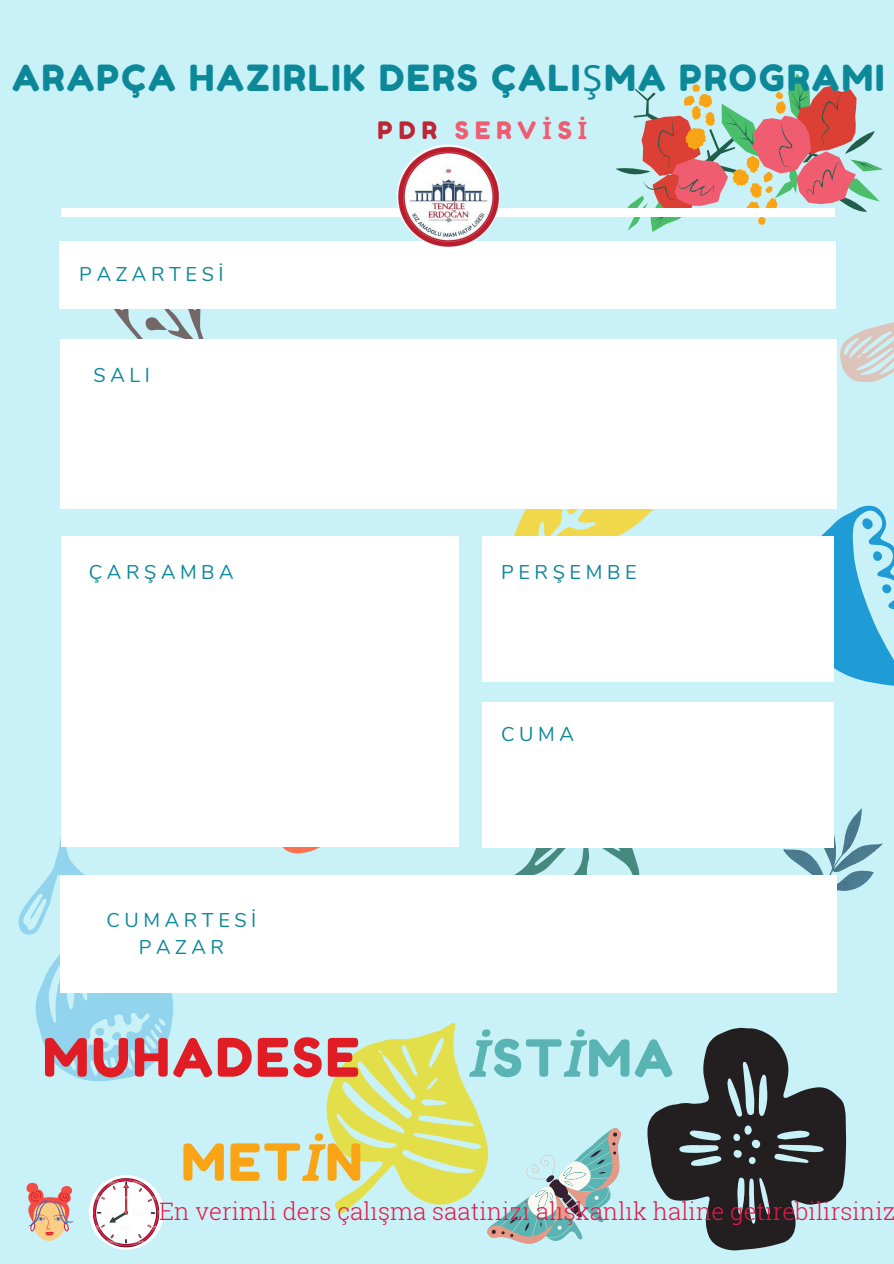
<style>
.page{position:relative;width:894px;height:1264px;background:#fff}
.page>*{position:absolute;margin:0;border:0;box-sizing:border-box;transform-origin:0 0}
.t1{font:52.95px "Fredoka One";letter-spacing:.05em;color:#e01d25}
.t2{font:51px "Fredoka One";color:#5ab4b3}
.t3{font:51px "Fredoka One";color:#f8a414}
.t4{font:36px "Fredoka One";letter-spacing:.06em;color:#0d8899}
.t5{font:300 24px "Roboto Slab";color:#e71749}
.t6{font:24px "Fredoka One";letter-spacing:.25em;color:#f05c70}
.t7{font:19.8px/27px "Nunito";letter-spacing:.23em;color:#0d8899;text-align:center}
.s1{font-family:"Noto Sans"}
.s2{color:#bd2634}
.s3{font-family:"Noto Sans";font-weight:700}
.s4{font-family:"Noto Sans";font-weight:700;font-style:italic}
</style>
<div class="page">
<div style="left:0;top:0;width:893px;height:1263px;background:#c9f2f8"></div>
<svg style="left:199px;top:846px;width:186px;height:7px"></svg>
<svg style="left:503px;top:508px;width:174px;height:28px"></svg>
<svg style="left:498px;top:847px;width:176px;height:28px"></svg>
<svg style="left:840px;top:322px;width:53px;height:60px"></svg>
<svg style="left:114px;top:309px;width:90px;height:30px"></svg>
<svg style="left:18px;top:837px;width:156px;height:244px"></svg>
<svg style="left:791px;top:505px;width:102px;height:180px"></svg>
<svg style="left:783px;top:808px;width:99px;height:137px"></svg>
<div style="left:788px;top:875px;width:47px;height:117px;background:#fff"></div>
<div style="left:109px;top:875px;width:679px;height:117px;background:#fff"></div>
<div style="left:61px;top:875px;width:48px;height:117px;background:#fff"></div>
<svg style="left:615px;top:73px;width:268px;height:159px"></svg>
<div style="left:61px;top:208px;width:773px;height:8px;background:#fff"></div>
<div style="left:787px;top:241px;width:47px;height:68px;background:#fff"></div>
<div style="left:108px;top:241px;width:679px;height:68px;background:#fff"></div>
<div style="left:60px;top:241px;width:48px;height:68px;background:#fff"></div>
<div style="left:788px;top:339px;width:47px;height:169px;background:#fff"></div>
<div style="left:109px;top:339px;width:679px;height:169px;background:#fff"></div>
<div style="left:61px;top:339px;width:48px;height:169px;background:#fff"></div>
<div style="left:434px;top:536px;width:24px;height:310px;background:#fff"></div>
<div style="left:85px;top:536px;width:349px;height:310px;background:#fff"></div>
<div style="left:61px;top:536px;width:24px;height:310px;background:#fff"></div>
<div style="left:812px;top:536px;width:21px;height:145px;background:#fff"></div>
<div style="left:504px;top:536px;width:308px;height:145px;background:#fff"></div>
<div style="left:482px;top:536px;width:22px;height:145px;background:#fff"></div>
<div style="left:812px;top:702px;width:21px;height:145px;background:#fff"></div>
<div style="left:504px;top:702px;width:308px;height:145px;background:#fff"></div>
<div style="left:482px;top:702px;width:22px;height:145px;background:#fff"></div>
<img style="left:396px;top:144px;width:104px;height:104px;border-radius:50%">
<svg style="left:326px;top:1022px;width:519px;height:229px"></svg>
<svg style="left:26px;top:1182px;width:47px;height:59px"></svg>
<img style="left:89px;top:1175px;width:75px;height:74px;border-radius:50%">
<h3 class="t4" style="left:12px;top:56px;width:873px">ARAPÇA HAZIRLIK DERS ÇALI<span class="s1">Ş</span>MA PROGRAMI</h3>
<p class="t7" style="left:79px;top:261px;width:146px">PAZARTESİ</p>
<p class="t7" style="left:94px;top:362px;width:58px">SALI</p>
<p class="t6" style="left:377px;top:116px;width:211px"><span class="s2">PDR</span> SERV<span class="s3">İ</span>S<span class="s3">İ</span></p>
<p class="t7" style="left:89px;top:559px;width:146px">ÇARŞAMBA</p>
<p class="t7" style="left:501px;top:559px;width:137px">PERŞEMBE</p>
<p class="t7" style="left:106px;top:907px;width:151px">CUMARTESİ<br>PAZAR</p>
<h1 class="t1" style="left:43px;top:1025px;width:318px">MUHADESE</h1>
<h2 class="t3" style="left:181px;top:1131px;width:182px">MET<span class="s4">İ</span>N</h2>
<p class="t7" style="left:501px;top:720px;width:74px">CUMA</p>
<h2 class="t2" style="left:470px;top:1027px;width:204px"><span class="s4">İ</span>ST<span class="s4">İ</span>MA</h2>
<p class="t5" style="left:159px;top:1194px;width:737px">En verimli ders çalışma saatinizi alışkanlık haline getirebilirsiniz</p>
</div>
